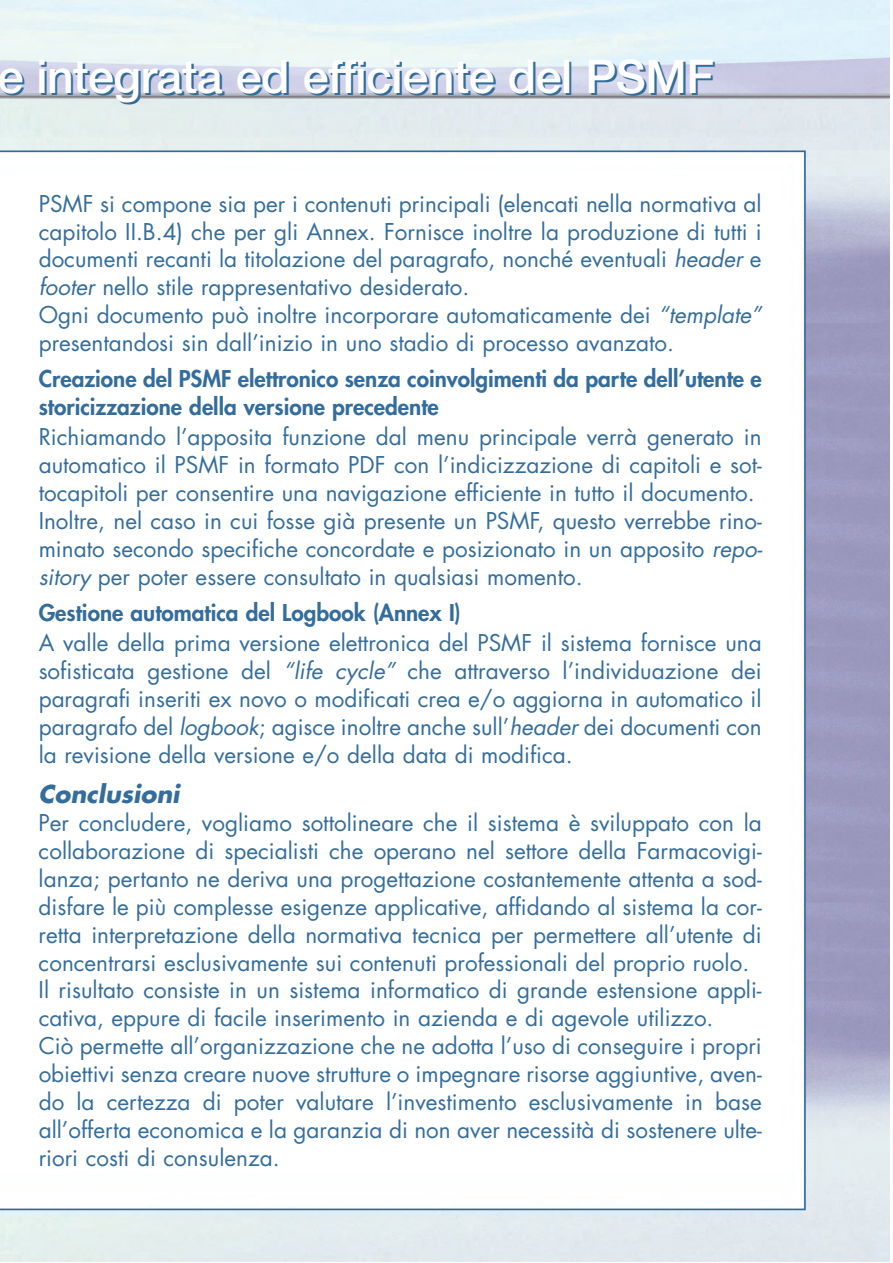
<style>
.page{position:relative;width:893px;height:1263px;background:#fff}
.page>*{position:absolute;margin:0;border:0;box-sizing:border-box;transform-origin:0 0}
.t1{font:500 46.5px "Helvetica Neue";letter-spacing:-.01em;color:#346d9c}
.t2{font:italic 700 24px "Futura";color:#346d9c}
.t3{font:22.5px/27.9px "Futura";color:#346d9c}
.t4{font:800 22.5px/27.9px "Futura";color:#346d9c}
.s1{font-style:italic}
</style>
<div class="page">
<img style="left:0;top:0;width:889px;height:1261px">
<h1 class="t1" style="left:0;top:62px;width:718px">e integrata ed efficiente del PSMF</h1>
<p class="t3" style="left:39px;top:190px;width:725px">PSMF si compone sia per i contenuti principali (elencati nella normativa al capitolo II.B.4) che per gli Annex. Fornisce inoltre la produzione di tutti i documenti recanti la titolazione del paragrafo, nonché eventuali <span class="s1">header</span> e <span class="s1">footer</span> nello stile rappresentativo desiderato.<br>Ogni documento può inoltre incorporare automaticamente dei <span class="s1">“template” </span>presentandosi sin dall’inizio in uno stadio di processo avanzato.</p>
<p class="t4" style="left:39px;top:367px;width:724px">Creazione del PSMF elettronico senza coinvolgimenti da parte dell’utente e storicizzazione della versione precedente</p>
<p class="t3" style="left:39px;top:423px;width:725px">Richiamando l’apposita funzione dal menu principale verrà generato in automatico il PSMF in formato PDF con l’indicizzazione di capitoli e sot&shy;tocapitoli per consentire una navigazione efficiente in tutto il documento.<br>Inoltre, nel caso in cui fosse già presente un PSMF, questo verrebbe rino&shy;minato secondo specifiche concordate e posizionato in un apposito <span class="s1">repo&shy;sitory</span> per poter essere consultato in qualsiasi momento.</p>
<p class="t4" style="left:39px;top:601px;width:424px">Gestione automatica del Logbook (Annex I)</p>
<p class="t3" style="left:39px;top:629px;width:725px;text-align:justify">A valle della prima versione elettronica del PSMF il sistema fornisce una sofisticata gestione del <span class="s1">“life cycle”</span> che attraverso l’individuazione dei paragrafi inseriti ex novo o modificati crea e/o aggiorna in automatico il paragrafo del <span class="s1">logbook</span>; agisce inoltre anche sull’<span class="s1">header</span> dei documenti con la revisione della versione e/o della data di modifica.</p>
<p class="t2" style="left:39px;top:783px;width:142px">Conclusioni</p>
<p class="t3" style="left:39px;top:809px;width:725px">Per concludere, vogliamo sottolineare che il sistema è sviluppato con la collaborazione di specialisti che operano nel settore della Farmacovigi&shy;lanza; pertanto ne deriva una progettazione costantemente attenta a sod&shy;disfare le più complesse esigenze applicative, affidando al sistema la cor&shy;retta interpretazione della normativa tecnica per permettere all’utente di concentrarsi esclusivamente sui contenuti professionali del proprio ruolo.<br>Il risultato consiste in un sistema informatico di grande estensione appli&shy;cativa, eppure di facile inserimento in azienda e di agevole utilizzo.<br>Ciò permette all’organizzazione che ne adotta l’uso di conseguire i propri obiettivi senza creare nuove strutture o impegnare risorse aggiuntive, aven&shy;do la certezza di poter valutare l’investimento esclusivamente in base all’offerta economica e la garanzia di non aver necessità di sostenere ulte&shy;riori costi di consulenza.</p>
</div>
